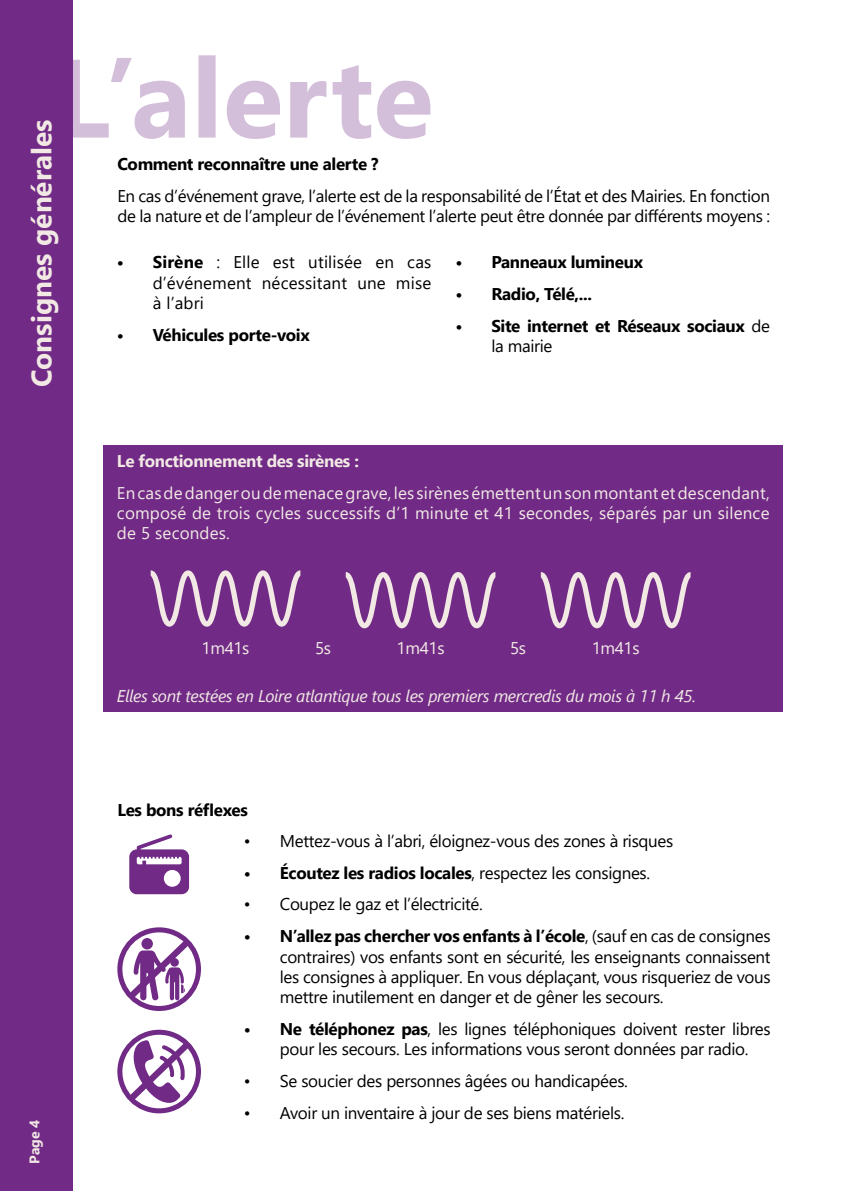
<style>
.page{position:relative;width:842px;height:1191px;background:#fff}
.page>*{position:absolute;margin:0;border:0;box-sizing:border-box;transform-origin:0 0}
.t1{font:700 28px "Segoe UI";color:#f2e9e5}
.t2{font:17px/20.4px "Segoe UI";letter-spacing:-.02em;color:#000}
.t3{font:700 17px/20.4px "Segoe UI";letter-spacing:-.02em;color:#000}
.t4{font:17px/20.4px "Segoe UI";letter-spacing:.01em;color:#f2e9e5;text-align:justify}
.t5{font:italic 17px "Segoe UI";letter-spacing:-.02em;color:#f2e9e5}
.t6{font:700 17px "Segoe UI";letter-spacing:-.02em;color:#f2e9e5}
.t7{font:700 14px "Segoe UI";color:#f2e9e5}
.s1{font-weight:700}
.s2{font-weight:400}
</style>
<div class="page">
<svg style="left:72px;top:55px;width:358px;height:84px"></svg>
<div style="left:0;top:0;width:72px;height:1191px;background:#712b86"></div>
<div style="left:104px;top:445px;width:679px;height:266px;background:#712b86"></div>
<svg style="left:151px;top:570px;width:149px;height:56px"></svg>
<svg style="left:346px;top:572px;width:149px;height:56px"></svg>
<svg style="left:541px;top:572px;width:149px;height:56px"></svg>
<svg style="left:129px;top:834px;width:60px;height:60px"></svg>
<div style="left:117px;top:927px;width:84px;height:84px;border:5px solid #712b86;border-radius:50%"></div>
<svg style="left:122px;top:933px;width:74px;height:72px"></svg>
<div style="left:117px;top:1029px;width:84px;height:84px;border:5px solid #712b86;border-radius:50%"></div>
<svg style="left:122px;top:1035px;width:74px;height:72px"></svg>
<h1 class="t1" style="left:15px;top:387px;width:269px;rotate:-90deg">Consignes générales</h1>
<p class="t7" style="left:21px;top:1163px;width:45px;rotate:-90deg">Page 4</p>
<p class="t3" style="left:117px;top:152px;width:263px">Comment reconnaître une alerte ?</p>
<p class="t2" style="left:117px;top:184px;width:654px">En cas d’événement grave, l’alerte est de la responsabilité de l’État et des Mairies. En fonction de la nature et de l’ampleur de l’événement l’alerte peut être donnée par différents moyens :</p>
<p class="t2" style="left:153px;top:251px;width:280px;text-align:justify;text-indent:-36px"><span class="s1">• Sirène</span> : Elle est utilisée en cas d’événement nécessitant une mise à l’abri</p>
<p class="t3" style="left:117px;top:323px;width:195px">• Véhicules porte-voix</p>
<p class="t3" style="left:455px;top:251px;width:189px">• Panneaux lumineux</p>
<p class="t3" style="left:455px;top:283px;width:138px">• Radio, Télé,...</p>
<p class="t3" style="left:491px;top:314px;width:280px;text-indent:-36px">• Site internet et Réseaux sociaux <span class="s2">de la mairie</span></p>
<p class="t6" style="left:117px;top:445px;width:244px">Le fonctionnement des sirènes :</p>
<p class="t4" style="left:117px;top:481px;width:654px">En cas de danger ou de menace grave, les sirènes émettent un son montant et descendant, composé de trois cycles successifs d’1 minute et 41 secondes, séparés par un silence de 5 secondes.</p>
<p class="t4" style="left:202px;top:636px;width:49px">1m41s</p>
<p class="t4" style="left:315px;top:636px;width:18px">5s</p>
<p class="t4" style="left:397px;top:636px;width:49px">1m41s</p>
<p class="t4" style="left:510px;top:636px;width:18px">5s</p>
<p class="t4" style="left:592px;top:636px;width:49px">1m41s</p>
<p class="t5" style="left:117px;top:679px;width:581px">Elles sont testées en Loire atlantique tous les premiers mercredis du mois à 11 h 45.</p>
<p class="t3" style="left:117px;top:798px;width:132px">Les bons réflexes</p>
<p class="t2" style="left:244px;top:829px;width:431px">• Mettez-vous à l’abri, éloignez-vous des zones à risques</p>
<p class="t3" style="left:244px;top:861px;width:408px">• Écoutez les radios locales<span class="s2">, respectez les consignes.</span></p>
<p class="t2" style="left:244px;top:892px;width:240px">• Coupez le gaz et l’électricité.</p>
<p class="t2" style="left:280px;top:924px;width:492px;text-align:justify;text-indent:-36px"><span class="s1">• N’allez pas chercher vos enfants à l’école</span>, (sauf en cas de consignes contraires) vos enfants sont en sécurité, les enseignants connaissent les consignes à appliquer. En vous déplaçant, vous risqueriez de vous mettre inutilement en danger et de gêner les secours.</p>
<p class="t2" style="left:280px;top:1017px;width:492px;text-indent:-36px"><span class="s1">• Ne téléphonez pas</span>, les lignes téléphoniques doivent rester libres pour les secours. Les informations vous seront données par radio.</p>
<p class="t2" style="left:244px;top:1069px;width:386px">• Se soucier des personnes âgées ou handicapées.</p>
<p class="t2" style="left:244px;top:1101px;width:382px">• Avoir un inventaire à jour de ses biens matériels.</p>
</div>
